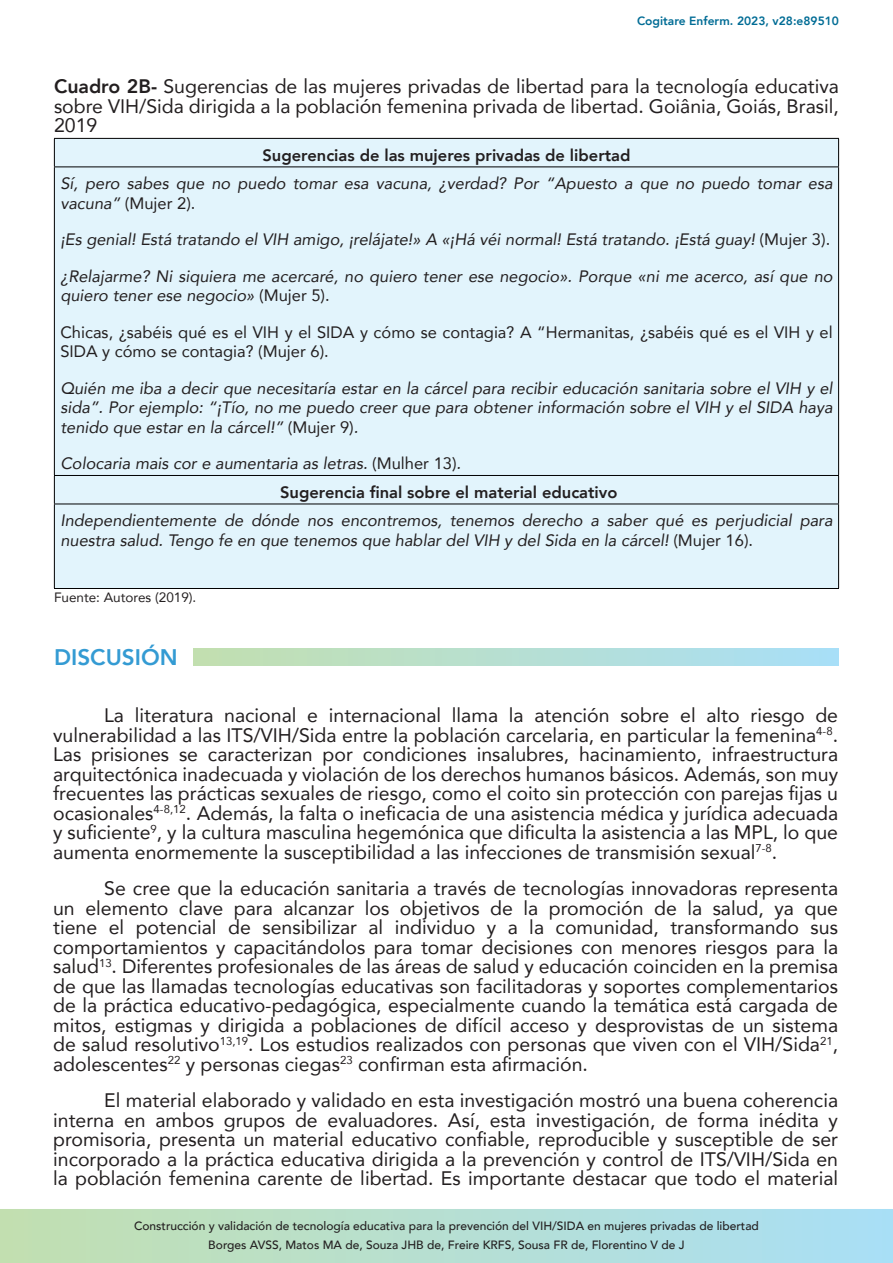
<style>
.page{position:relative;width:893px;height:1263px;background:#fff}
.page>*{position:absolute;margin:0;border:0;box-sizing:border-box;transform-origin:0 0}
.t1{font:800 22.5px "Avenir";color:#349bd3}
.t2{font:19.5px/19.5px "Avenir";color:#231f20;text-align:justify}
.t3{font:italic 16.5px/19.5px "Avenir";color:#231f20}
.t4{font:16.5px/19.5px "Avenir";color:#231f20}
.t5{font:800 16.5px "Avenir";color:#231f20}
.t6{font:13.5px "Avenir";color:#231f20}
.t7{font:500 12px/18.6px "Avenir";color:#231f20;text-align:center}
.t8{font:800 12px "Avenir";color:#006c95}
.s1{font-weight:800}
.s2{font-style:normal}
</style>
<div class="page">
<svg style="left:0;top:1209px;width:893px;height:54px;background:#b6dfd2"></svg>
<div style="left:55px;top:139px;width:783px;height:449px;background:#e2f4fc"></div>
<hr style="left:54px;top:138px;width:785px;height:1px;background:#000001">
<svg style="left:54px;top:139px;width:1px;height:28px"></svg>
<svg style="left:838px;top:139px;width:1px;height:28px"></svg>
<hr style="left:54px;top:167px;width:785px;height:1px;background:#000001">
<hr style="left:54px;top:167px;width:1px;height:308px;background:#000001">
<hr style="left:838px;top:167px;width:1px;height:308px;background:#000001">
<hr style="left:54px;top:475px;width:785px;height:1px;background:#000001">
<svg style="left:54px;top:476px;width:1px;height:28px"></svg>
<svg style="left:838px;top:476px;width:1px;height:28px"></svg>
<hr style="left:54px;top:504px;width:785px;height:1px;background:#000001">
<hr style="left:54px;top:504px;width:1px;height:84px;background:#000001">
<hr style="left:838px;top:504px;width:1px;height:84px;background:#000001">
<hr style="left:54px;top:588px;width:785px;height:1px;background:#000001">
<div style="left:193px;top:649px;width:646px;height:16px;background:linear-gradient(to right,#c3dfaf,#a9dff7)"></div>
<p class="t8" style="left:637px;top:10px;width:203px">Cogitare Enferm. 2023, v28:e89510</p>
<p class="t2" style="left:54px;top:76px;width:786px"><span class="s1">Cuadro 2B-</span> Sugerencias de las mujeres privadas de libertad para la tecnología educativa sobre VIH/Sida dirigida a la población femenina privada de libertad. Goiânia, Goiás, Brasil, 2019</p>
<p class="t5" style="left:262px;top:140px;width:369px">Sugerencias de las mujeres privadas de libertad</p>
<p class="t3" style="left:60px;top:174px;width:774px">Sí, pero sabes que no puedo tomar esa vacuna, ¿verdad? Por “Apuesto a que no puedo tomar esa vacuna” <span class="s2">(Mujer 2).</span></p>
<p class="t3" style="left:60px;top:230px;width:771px">¡Es genial! Está tratando el VIH amigo, ¡relájate!» A «¡Há véi normal! Está tratando. ¡Está guay! <span class="s2">(Mujer 3).</span></p>
<p class="t3" style="left:60px;top:266px;width:774px">¿Relajarme? Ni siquiera me acercaré, no quiero tener ese negocio». Porque «ni me acerco, así que no quiero tener ese negocio» <span class="s2">(Mujer 5).</span></p>
<p class="t4" style="left:60px;top:322px;width:774px">Chicas, ¿sabéis qué es el VIH y el SIDA y cómo se contagia? A “Hermanitas, ¿sabéis qué es el VIH y el<br>SIDA y cómo se contagia? (Mujer 6).</p>
<p class="t3" style="left:60px;top:378px;width:774px;text-align:justify">Quién me iba a decir que necesitaría estar en la cárcel para recibir educación sanitaria sobre el VIH y el sida”. Por ejemplo: “¡Tío, no me puedo creer que para obtener información sobre el VIH y el SIDA haya tenido que estar en la cárcel!” <span class="s2">(Mujer 9)</span>.</p>
<p class="t3" style="left:60px;top:454px;width:402px">Colocaria mais cor e aumentaria as letras. <span class="s2">(Mulher 13)</span>.</p>
<p class="t5" style="left:280px;top:477px;width:339px">Sugerencia final sobre el material educativo</p>
<p class="t3" style="left:60px;top:511px;width:774px">Independientemente de dónde nos encontremos, tenemos derecho a saber qué es perjudicial para nuestra salud. Tengo fe en que tenemos que hablar del VIH y del Sida en la cárcel! <span class="s2">(Mujer 16).</span></p>
<p class="t6" style="left:54px;top:587px;width:144px">Fuente: Autores (2019).</p>
<p class="t1" style="left:54px;top:637px;width:125px">DISCUSIÓN</p>
<p class="t2" style="left:53px;top:705px;width:786px;text-indent:51px">La literatura nacional e internacional llama la atención sobre el alto riesgo de vulnerabilidad a las ITS/VIH/Sida entre la población carcelaria, en particular la femenina<sup>4-8</sup>.<br>Las prisiones se caracterizan por condiciones insalubres, hacinamiento, infraestructura arquitectónica inadecuada y violación de los derechos humanos básicos. Además, son muy frecuentes las prácticas sexuales de riesgo, como el coito sin protección con parejas fijas u ocasionales<sup>4-8,12</sup>. Además, la falta o ineficacia de una asistencia médica y jurídica adecuada y suficiente<sup>9</sup>, y la cultura masculina hegemónica que dificulta la asistencia a las MPL, lo que aumenta enormemente la susceptibilidad a las infecciones de transmisión sexual<sup>7-8</sup>.</p>
<p class="t2" style="left:53px;top:878px;width:786px;text-indent:51px">Se cree que la educación sanitaria a través de tecnologías innovadoras representa un elemento clave para alcanzar los objetivos de la promoción de la salud, ya que tiene el potencial de sensibilizar al individuo y a la comunidad, transformando sus comportamientos y capacitándolos para tomar decisiones con menores riesgos para la salud<sup>13</sup>. Diferentes profesionales de las áreas de salud y educación coinciden en la premisa de que las llamadas tecnologías educativas son facilitadoras y soportes complementarios de la práctica educativo-pedagógica, especialmente cuando la temática está cargada de mitos, estigmas y dirigida a poblaciones de difícil acceso y desprovistas de un sistema de salud resolutivo<sup>13,19</sup>. Los estudios realizados con personas que viven con el VIH/Sida<sup>21</sup>, adolescentes<sup>22</sup> y personas ciegas<sup>23</sup> confirman esta afirmación.</p>
<p class="t2" style="left:53px;top:1090px;width:786px;text-indent:51px">El material elaborado y validado en esta investigación mostró una buena coherencia interna en ambos grupos de evaluadores. Así, esta investigación, de forma inédita y promisoria, presenta un material educativo confiable, reproducible y susceptible de ser incorporado a la práctica educativa dirigida a la prevención y control de ITS/VIH/Sida en la población femenina carente de libertad. Es importante destacar que todo el material</p>
<p class="t7" style="left:134px;top:1216px;width:626px">Construcción y validación de tecnología educativa para la prevención del VIH/SIDA en mujeres privadas de libertad<br>Borges AVSS, Matos MA de, Souza JHB de, Freire KRFS, Sousa FR de, Florentino V de J</p>
</div>
